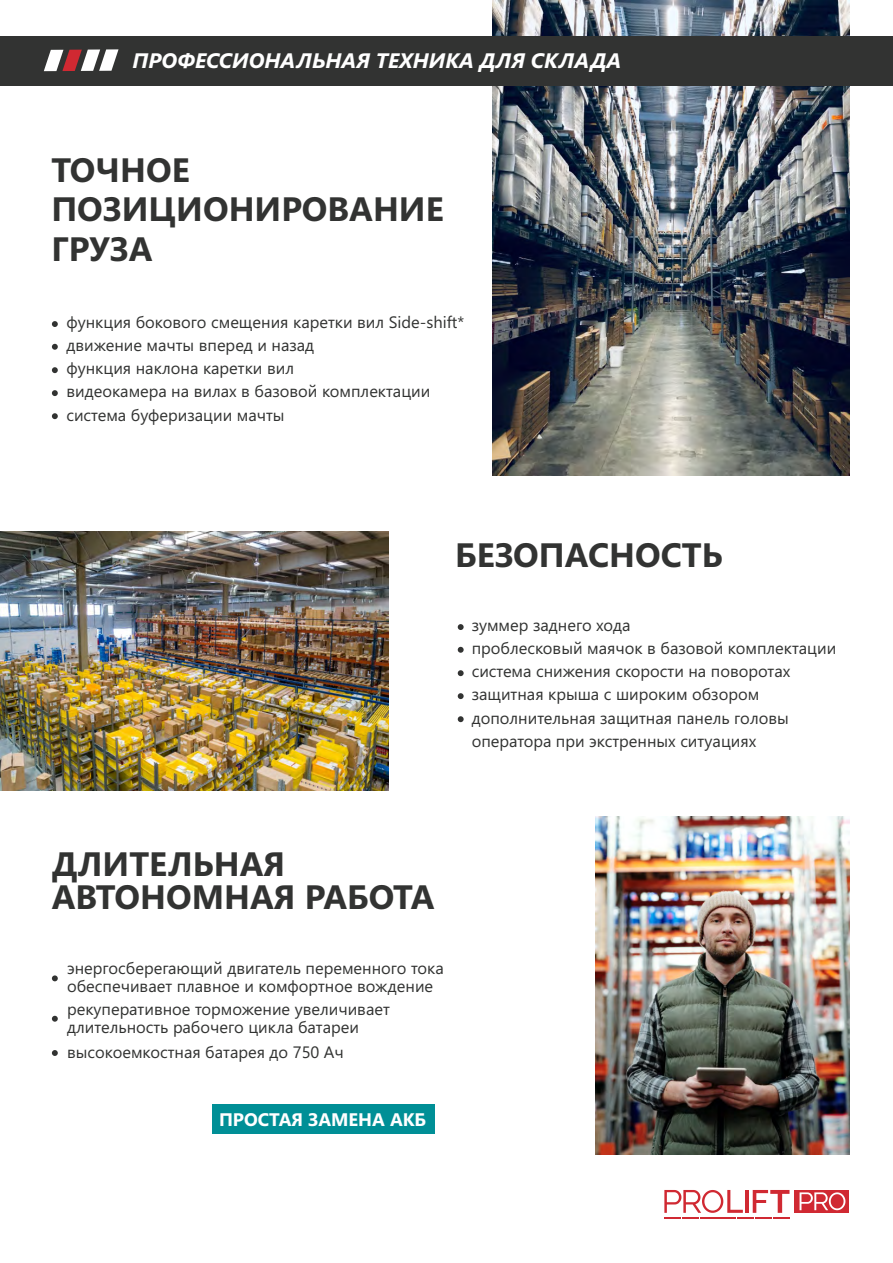
<style>
.page{position:relative;width:893px;height:1263px;background:#fff}
.page>*{position:absolute;margin:0;border:0;box-sizing:border-box;transform-origin:0 0}
.t1{font:700 33.75px/39.3px "Segoe UI";color:#323332}
.t2{font:italic 700 21px "Segoe UI";color:#fff}
.t3{font:700 18.15px "Segoe UI";color:#fff}
.t4{font:16.5px/23.1px "Segoe UI";color:#323332}
</style>
<div class="page">
<img style="left:0;top:531px;width:389px;height:260px">
<img style="left:493px;top:0;width:356px;height:475px">
<div style="left:794px;top:1190px;width:55px;height:23px;background:#d02932"></div>
<svg style="left:664px;top:1190px;width:125px;height:29px"></svg>
<svg style="left:799px;top:1192px;width:46px;height:18px"></svg>
<img style="left:596px;top:816px;width:253px;height:338px">
<div style="left:0;top:36px;width:893px;height:49px;background:#323332"></div>
<svg style="left:44px;top:49px;width:75px;height:22px"></svg>
<svg style="left:52px;top:321px;width:6px;height:6px"></svg>
<svg style="left:52px;top:344px;width:6px;height:6px"></svg>
<svg style="left:52px;top:367px;width:6px;height:6px"></svg>
<svg style="left:52px;top:390px;width:6px;height:6px"></svg>
<svg style="left:52px;top:413px;width:6px;height:6px"></svg>
<svg style="left:458px;top:624px;width:6px;height:6px"></svg>
<svg style="left:458px;top:647px;width:6px;height:6px"></svg>
<svg style="left:458px;top:670px;width:6px;height:6px"></svg>
<svg style="left:458px;top:693px;width:6px;height:6px"></svg>
<svg style="left:458px;top:716px;width:6px;height:6px"></svg>
<svg style="left:52px;top:975px;width:6px;height:6px"></svg>
<svg style="left:52px;top:1016px;width:6px;height:6px"></svg>
<svg style="left:52px;top:1050px;width:6px;height:6px"></svg>
<div style="left:212px;top:1105px;width:222px;height:29px;background:#008f96"></div>
<p class="t2" style="left:133px;top:52px;width:490px">ПРОФЕССИОНАЛЬНАЯ ТЕХНИКА ДЛЯ СКЛАДА</p>
<h1 class="t1" style="left:51px;top:154px;width:394px">ТОЧНОЕ<br>ПОЗИЦИОНИРОВАНИЕ<br>ГРУЗА</h1>
<p class="t4" style="left:66px;top:312px;width:399px">функция бокового смещения каретки вил Side-shift* движение мачты вперед и назад<br>функция наклона каретки вил<br>видеокамера на вилах в базовой комплектации система буферизации мачты</p>
<h1 class="t1" style="left:455px;top:539px;width:269px">БЕЗОПАСНОСТЬ</h1>
<p class="t4" style="left:472px;top:615px;width:366px">зуммер заднего хода<br>проблесковый маячок в базовой комплектации система снижения скорости на поворотах защитная крыша с широким обзором дополнительная защитная панель головы оператора при экстренных ситуациях</p>
<h1 class="t1" style="left:52px;top:850px;width:384px;line-height:33.3px">ДЛИТЕЛЬНАЯ<br>АВТОНОМНАЯ РАБОТА</h1>
<p class="t4" style="left:67px;top:960px;width:378px;line-height:18px">энергосберегающий двигатель переменного тока обеспечивает плавное и комфортное вождение</p>
<p class="t4" style="left:67px;top:1002px;width:324px;line-height:18px">рекуперативное торможение увеличивает длительность рабочего цикла батареи</p>
<p class="t4" style="left:67px;top:1042px;width:278px">высокоемкостная батарея до 750 Ач</p>
<p class="t3" style="left:219px;top:1112px;width:209px">ПРОСТАЯ ЗАМЕНА АКБ</p>
</div>
